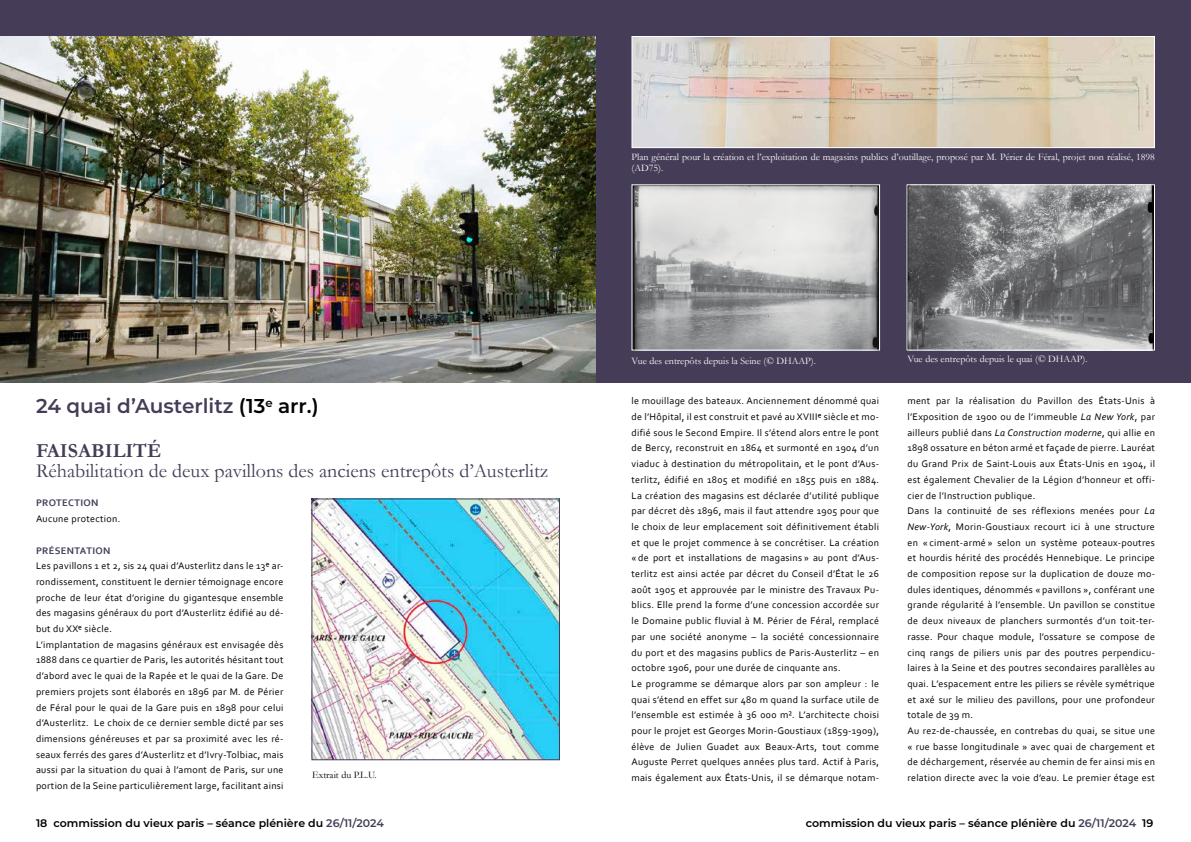
<style>
.page{position:relative;width:1191px;height:842px;background:#fff}
.page>*{position:absolute;margin:0;border:0;box-sizing:border-box;transform-origin:0 0}
.t1{font:20px "Garamond";color:#453d57}
.t2{font:600 20px "Montserrat";color:#453d57}
.t3{font:700 20px "Garamond";color:#453d57}
.t4{font:600 11px "Montserrat";color:#000}
.t5{font:10px/15.7px "Corbel";letter-spacing:.03em;color:#000}
.t6{font:10px/11px "Garamond";color:#fff}
.t7{font:700 10px "Corbel";letter-spacing:.03em;color:#453d57}
.t8{font:10px "Garamond";color:#000}
.s1{color:#000}
.s2{font-style:italic}
.s3{color:#453d57}
</style>
<div class="page">
<div style="left:595px;top:0;width:596px;height:383px;background:#453d57"></div>
<div style="left:0;top:0;width:595px;height:383px;background:#453d57"></div>
<img style="left:633px;top:186px;width:245px;height:163px">
<div style="left:631px;top:184px;width:249px;height:167px;border:1px solid #fff"></div>
<img style="left:908px;top:186px;width:245px;height:163px">
<div style="left:906px;top:184px;width:249px;height:167px;border:1px solid #fff"></div>
<img style="left:633px;top:38px;width:520px;height:108px">
<div style="left:631px;top:36px;width:524px;height:112px;border:1px solid #fff"></div>
<img style="left:313px;top:500px;width:245px;height:258px">
<div style="left:311px;top:498px;width:249px;height:262px;border:1px solid #453d57"></div>
<img style="left:0;top:36px;width:595px;height:347px">
<p class="t6" style="left:631px;top:151px;width:525px">Plan général pour la création et l’exploitation de magasins publics d’outillage, proposé par M. Périer de Féral, projet non réalisé, 1898 (AD75).</p>
<h1 class="t2" style="left:36px;top:392px;width:284px">24 quai d’Austerlitz <span class="s1">(13</span><sup>e</sup> <span class="s1">arr.)</span></h1>
<h1 class="t3" style="left:36px;top:437px;width:127px">FAISABILITÉ</h1>
<h1 class="t1" style="left:36px;top:457px;width:514px">Réhabilitation de deux pavillons des anciens entrepôts d’Austerlitz</h1>
<p class="t7" style="left:36px;top:497px;width:64px">PROTECTION</p>
<p class="t5" style="left:36px;top:511px;width:86px">Aucune protection.</p>
<p class="t7" style="left:36px;top:544px;width:76px">PRÉSENTATION</p>
<p class="t5" style="left:36px;top:558px;width:249px">Les pavillons 1 et 2, sis 24 quai d’Austerlitz dans le 13e ar&shy;rondissement, constituent le dernier témoignage encore proche de leur état d’origine du gigantesque ensemble des magasins généraux du port d’Austerlitz édifié au dé&shy;but du XXe siècle.<br>L’implantation de magasins généraux est envisagée dès 1888 dans ce quartier de Paris, les autorités hésitant tout d’abord avec le quai de la Rapée et le quai de la Gare. De premiers projets sont élaborés en 1896 par M. de Périer de Féral pour le quai de la Gare puis en 1898 pour celui d’Austerlitz. Le choix de ce dernier semble dicté par ses dimensions généreuses et par sa proximité avec les ré&shy;seaux ferrés des gares d’Austerlitz et d’Ivry-Tolbiac, mais aussi par la situation du quai à l’amont de Paris, sur une portion de la Seine particulièrement large, facilitant ainsi</p>
<p class="t8" style="left:312px;top:768px;width:66px">Extrait du P.L.U.</p>
<p class="t6" style="left:631px;top:355px;width:186px">Vue des entrepôts depuis la Seine (© DHAAP).</p>
<p class="t6" style="left:907px;top:353px;width:182px">Vue des entrepôts depuis le quai (© DHAAP).</p>
<p class="t5" style="left:631px;top:393px;width:249px">le mouillage des bateaux. Anciennement dénommé quai de l’Hôpital, il est construit et pavé au XVIIIe siècle et mo&shy;difié sous le Second Empire. Il s’étend alors entre le pont de Bercy, reconstruit en 1864 et surmonté en 1904 d’un viaduc à destination du métropolitain, et le pont d’Aus&shy;terlitz, édifié en 1805 et modifié en 1855 puis en 1884.<br>La création des magasins est déclarée d’utilité publique par décret dès 1896, mais il faut attendre 1905 pour que le choix de leur emplacement soit définitivement établi et que le projet commence à se concrétiser. La création « de port et installations de magasins » au pont d’Aus&shy;terlitz est ainsi actée par décret du Conseil d’État le 26 août 1905 et approuvée par le ministre des Travaux Pu&shy;blics. Elle prend la forme d’une concession accordée sur le Domaine public fluvial à M. Périer de Féral, remplacé par une société anonyme – la société concessionnaire du port et des magasins publics de Paris-Austerlitz – en octobre 1906, pour une durée de cinquante ans.<br>Le programme se démarque alors par son ampleur : le quai s’étend en effet sur 480 m quand la surface utile de l’ensemble est estimée à 36 000 m². L’architecte choisi pour le projet est Georges Morin-Goustiaux (1859-1909), élève de Julien Guadet aux Beaux-Arts, tout comme Auguste Perret quelques années plus tard. Actif à Paris, mais également aux États-Unis, il se démarque notam-</p>
<p class="t5" style="left:907px;top:393px;width:249px">ment par la réalisation du Pavillon des États-Unis à l’Exposition de 1900 ou de l’immeuble <span class="s2">La New York</span>, par ailleurs publié dans <span class="s2">La Construction moderne</span>, qui allie en 1898 ossature en béton armé et façade de pierre. Lauréat du Grand Prix de Saint-Louis aux États-Unis en 1904, il est également Chevalier de la Légion d’honneur et offi&shy;cier de l’Instruction publique.<br>Dans la continuité de ses réflexions menées pour <span class="s2">La New-York</span>, Morin-Goustiaux recourt ici à une structure en « ciment-armé » selon un système poteaux-poutres et hourdis hérité des procédés Hennebique. Le principe de composition repose sur la duplication de douze mo&shy;dules identiques, dénommés « pavillons », conférant une grande régularité à l’ensemble. Un pavillon se constitue de deux niveaux de planchers surmontés d’un toit-ter&shy;rasse. Pour chaque module, l’ossature se compose de cinq rangs de piliers unis par des poutres perpendicu&shy;laires à la Seine et des poutres secondaires parallèles au quai. L’espacement entre les piliers se révèle symétrique et axé sur le milieu des pavillons, pour une profondeur totale de 39 m.<br>Au rez-de-chaussée, en contrebas du quai, se situe une « rue basse longitudinale » avec quai de chargement et de déchargement, réservée au chemin de fer ainsi mis en relation directe avec la voie d’eau. Le premier étage est</p>
<p class="t4" style="left:36px;top:815px;width:349px">18 commission du vieux paris – séance plénière du <span class="s3">26/11/2024</span></p>
<p class="t4" style="left:805px;top:815px;width:349px">commission du vieux paris – séance plénière du <span class="s3">26/11/2024</span> 19</p>
</div>
